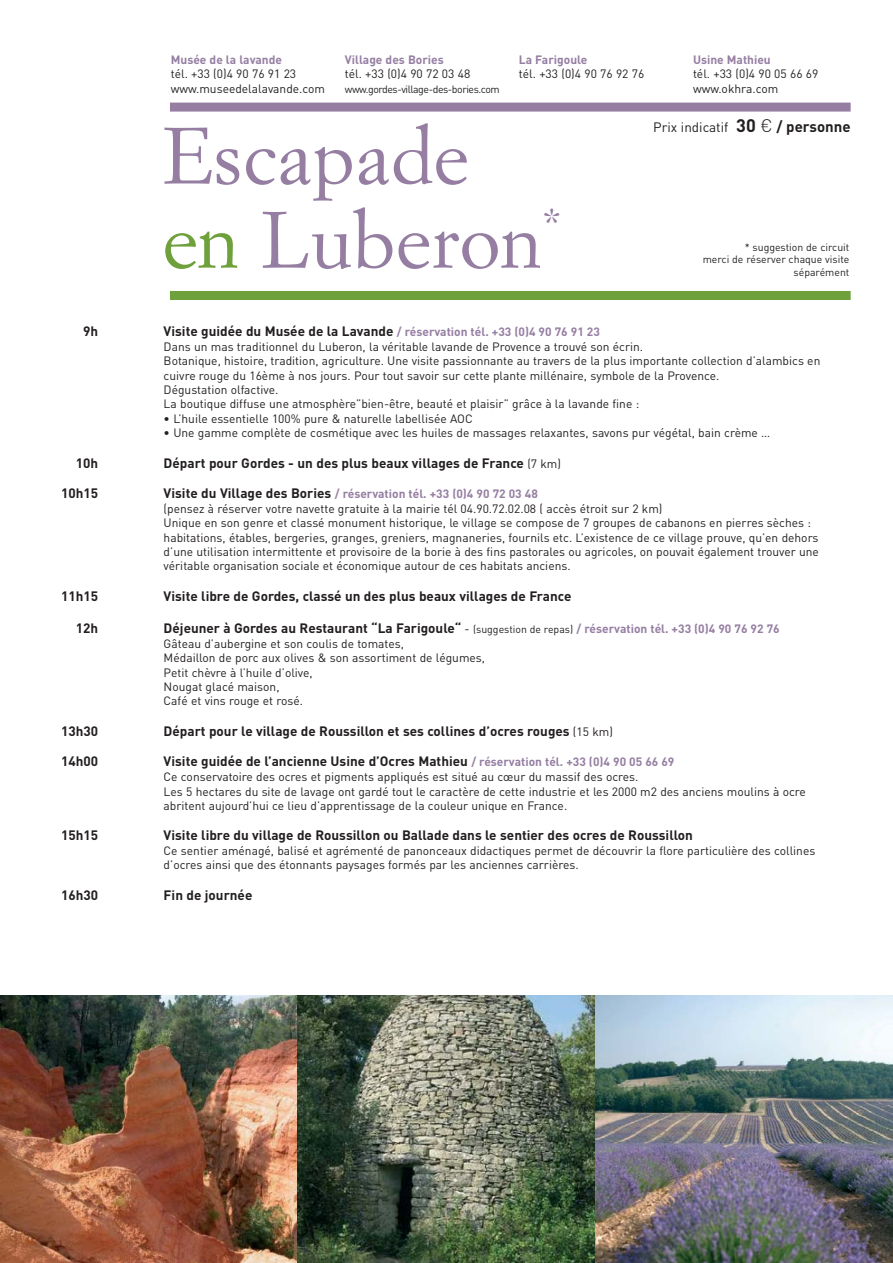
<style>
.page{position:relative;width:893px;height:1263px;background:#fff}
.page>*{position:absolute;margin:0;border:0;box-sizing:border-box;transform-origin:0 0}
.t1{font:78.3px/84.2px "Simoncini Garamond";color:#957ea2}
.t2{font:700 13.5px "DIN";color:#231f20}
.t3{font:13.5px "DIN";color:#231f20}
.t4{font:12px/14.4px "DIN";color:#231f20}
.t5{font:700 12px "DIN";color:#957ea2}
.t6{font:10.5px/12.6px "DIN";color:#231f20;text-align:right}
.t7{font:10.5px "DIN";letter-spacing:-.04em;color:#231f20}
.s1{color:#6ea03c}
.s2{font-weight:700;font-size:18px}
.s3{font-family:"DIN Euro";font-size:18px}
.s4{font-weight:700;font-size:15px}
.s5{font-weight:700;font-size:13.5px}
.s6{font-weight:700;color:#957ea2}
.s7{font-weight:400;font-size:12px}
.s8{font-weight:400;font-size:10.5px}
.s9{font-size:12px;color:#957ea2}
</style>
<div class="page">
<img style="left:0;top:995px;width:297px;height:268px">
<img style="left:297px;top:995px;width:298px;height:268px">
<img style="left:595px;top:995px;width:297px;height:268px">
<div style="left:170px;top:103px;width:680px;height:9px;background:#957ea2"></div>
<div style="left:170px;top:291px;width:680px;height:9px;background:#6ea03c"></div>
<p class="t5" style="left:171px;top:56px;width:113px">Musée de la lavande</p>
<p class="t4" style="left:171px;top:68px;width:156px">tél. +33 (0)4 90 76 91 23 www.museedelalavande.com</p>
<p class="t5" style="left:345px;top:56px;width:100px">Village des Bories</p>
<p class="t4" style="left:345px;top:68px;width:127px">tél. +33 (0)4 90 72 03 48</p>
<p class="t7" style="left:345px;top:85px;width:156px">www.gordes-village-des-bories.com</p>
<p class="t5" style="left:519px;top:56px;width:70px">La Farigoule</p>
<p class="t4" style="left:519px;top:68px;width:127px">tél. +33 (0)4 90 76 92 76</p>
<h1 class="t1" style="left:163px;top:120px;width:400px">Escapade <span class="s1">en</span> Luberon<sup>*</sup></h1>
<p class="t5" style="left:693px;top:56px;width:79px">Usine Mathieu</p>
<p class="t4" style="left:693px;top:68px;width:127px">tél. +33 (0)4 90 05 66 69 www.okhra.com</p>
<p class="t3" style="left:653px;top:123px;width:199px">Prix indicatif <span class="s2">30</span> <span class="s3">1</span> <span class="s4">/ personne</span></p>
<p class="t6" style="left:702px;top:242px;width:148px">* suggestion de circuit<br>merci de réserver chaque visite séparément</p>
<p class="t2" style="left:83px;top:327px;width:17px">9h</p>
<p class="t4" style="left:164px;top:326px;width:658px"><span class="s5">Visite guidée du Musée de la Lavande</span> <span class="s6">/ réservation tél. +33 (0)4 90 76 91 23<br></span>Dans un mas traditionnel du Luberon, la véritable lavande de Provence a trouvé son écrin.<br>Botanique, histoire, tradition, agriculture. Une visite passionnante au travers de la plus importante collection d’alambics en cuivre rouge du 16ème à nos jours. Pour tout savoir sur cette plante millénaire, symbole de la Provence.<br>Dégustation olfactive.<br>La boutique diffuse une atmosphère”bien-être, beauté et plaisir” grâce à la lavande fine :</p>
<p class="t4" style="left:164px;top:413px;width:310px">• L’huile essentielle 100% pure &amp; naturelle labellisée AOC</p>
<p class="t4" style="left:164px;top:427px;width:608px">• Une gamme complète de cosmétique avec les huiles de massages relaxantes, savons pur végétal, bain crème …</p>
<p class="t2" style="left:76px;top:458px;width:24px">10h</p>
<p class="t2" style="left:164px;top:458px;width:399px">Départ pour Gordes - un des plus beaux villages de France <span class="s7">(7 km)</span></p>
<p class="t2" style="left:61px;top:489px;width:38px">10h15</p>
<p class="t4" style="left:164px;top:488px;width:656px"><span class="s5">Visite du Village des Bories</span> <span class="s6">/ réservation tél. +33 (0)4 90 72 03 48<br></span>(pensez à réserver votre navette gratuite à la mairie tél 04.90.72.02.08 ( accès étroit sur 2 km)<br>Unique en son genre et classé monument historique, le village se compose de 7 groupes de cabanons en pierres sèches : habitations, étables, bergeries, granges, greniers, magnaneries, fournils etc. L’existence de ce village prouve, qu’en dehors d’une utilisation intermittente et provisoire de la borie à des fins pastorales ou agricoles, on pouvait également trouver une véritable organisation sociale et économique autour de ces habitats anciens.</p>
<p class="t2" style="left:61px;top:591px;width:38px">11h15</p>
<p class="t2" style="left:164px;top:591px;width:409px">Visite libre de Gordes, classé un des plus beaux villages de France</p>
<p class="t2" style="left:76px;top:624px;width:24px">12h</p>
<p class="t2" style="left:164px;top:624px;width:617px">Déjeuner à Gordes au Restaurant “La Farigoule“ <span class="s7">-</span> <span class="s8">(suggestion de repas)</span> <span class="s9">/ réservation tél. +33 (0)4 90 76 92 76</span></p>
<p class="t4" style="left:164px;top:638px;width:323px">Gâteau d’aubergine et son coulis de tomates,<br>Médaillon de porc aux olives &amp; son assortiment de légumes, Petit chèvre à l’huile d’olive,<br>Nougat glacé maison,<br>Café et vins rouge et rosé.</p>
<p class="t2" style="left:61px;top:726px;width:38px">13h30</p>
<p class="t2" style="left:164px;top:726px;width:451px">Départ pour le village de Roussillon et ses collines d’ocres rouges <span class="s7">(15 km)</span></p>
<p class="t2" style="left:61px;top:757px;width:38px">14h00</p>
<p class="t2" style="left:164px;top:757px;width:512px">Visite guidée de l’ancienne Usine d’Ocres Mathieu <span class="s9">/ réservation tél. +33 (0)4 90 05 66 69</span></p>
<p class="t4" style="left:164px;top:771px;width:643px">Ce conservatoire des ocres et pigments appliqués est situé au cœur du massif des ocres.<br>Les 5 hectares du site de lavage ont gardé tout le caractère de cette industrie et les 2000 m2 des anciens moulins à ocre abritent aujourd’hui ce lieu d’apprentissage de la couleur unique en France.</p>
<p class="t2" style="left:61px;top:831px;width:38px">15h15</p>
<p class="t2" style="left:164px;top:831px;width:530px">Visite libre du village de Roussillon ou Ballade dans le sentier des ocres de Roussillon</p>
<p class="t4" style="left:164px;top:845px;width:653px">Ce sentier aménagé, balisé et agrémenté de panonceaux didactiques permet de découvrir la flore particulière des collines d’ocres ainsi que des étonnants paysages formés par les anciennes carrières.</p>
<p class="t2" style="left:61px;top:890px;width:38px">16h30</p>
<p class="t2" style="left:164px;top:890px;width:90px">Fin de journée</p>
</div>
